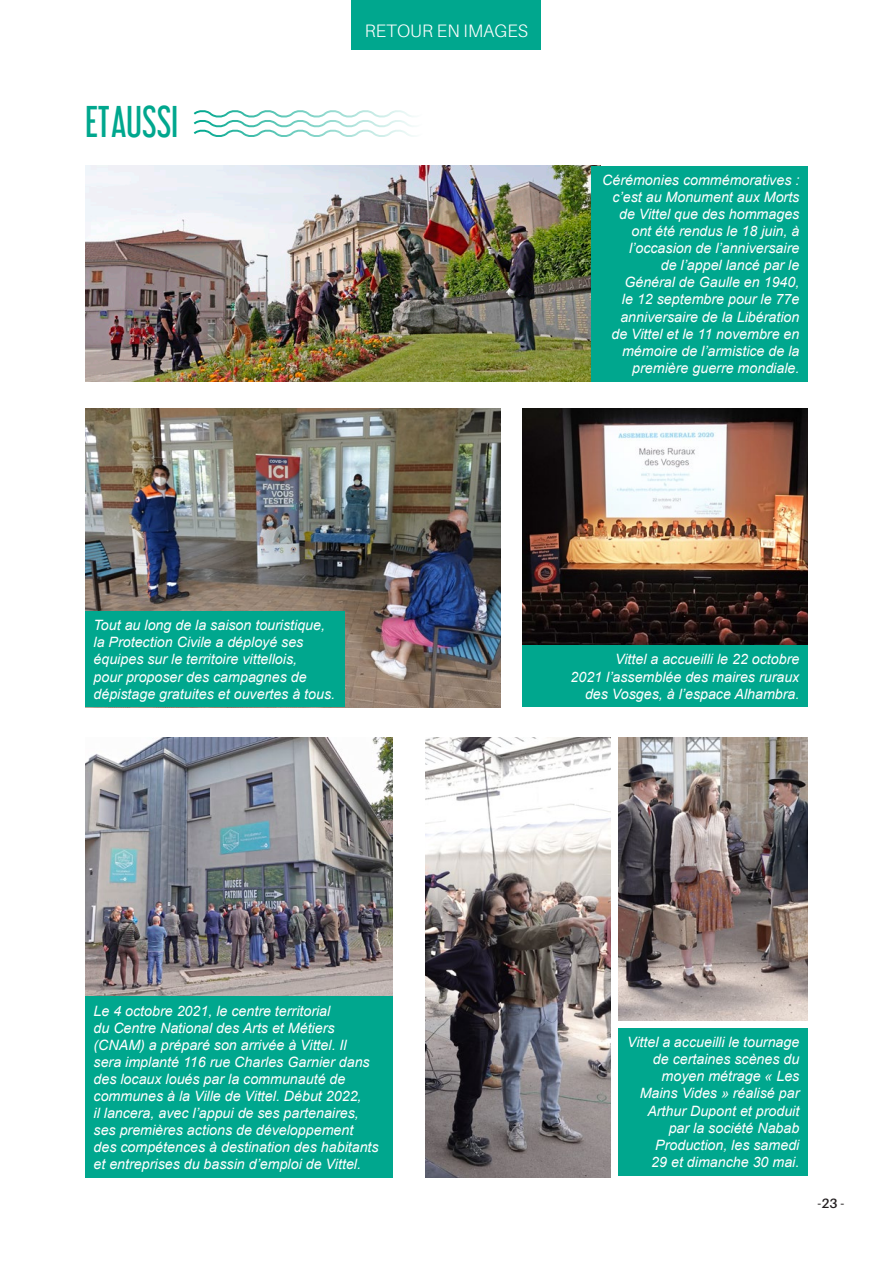
<style>
.page{position:relative;width:893px;height:1263px;background:#fff}
.page>*{position:absolute;margin:0;border:0;box-sizing:border-box;transform-origin:0 0}
.gros_titre{font:39px "Libel Suit Rg";letter-spacing:-.005em;color:#00a78e}
.rubrique{font:300 18px "Aileron";letter-spacing:.01em;color:#fff}
.légende{font:italic 14.25px/17.1px "Arial";color:#fff;text-align:right}
.t1{font:600 13.5px "Aileron";color:#231f20}
</style>
<div class="page">
<div style="left:352px;top:0;width:189px;height:50px;background:#00a78e"></div>
<img style="left:425px;top:738px;width:185px;height:440px">
<img style="left:619px;top:738px;width:189px;height:282px">
<svg style="left:193px;top:110px;width:222px;height:27px"></svg>
<img style="left:85px;top:166px;width:506px;height:215px">
<div style="left:591px;top:166px;width:217px;height:215px;background:#00a78e"></div>
<img style="left:85px;top:408px;width:415px;height:299px">
<div style="left:85px;top:611px;width:259px;height:96px;background:#00a78e"></div>
<img style="left:85px;top:738px;width:307px;height:259px">
<div style="left:85px;top:997px;width:307px;height:181px;background:#00a78e"></div>
<img style="left:522px;top:408px;width:286px;height:238px">
<div style="left:522px;top:646px;width:286px;height:61px;background:#00a78e"></div>
<div style="left:619px;top:1028px;width:189px;height:147px;background:#00a78e"></div>
<p class="gros_titre" style="left:85px;top:90px;width:95px">ET AUSSI</p>
<p class="rubrique" style="left:365px;top:21px;width:165px">RETOUR EN IMAGES</p>
<p class="légende" style="left:602px;top:171px;width:199px">Cérémonies commémoratives : c’est au Monument aux Morts de Vittel que des hommages ont été rendus le 18 juin, à l’occasion de l’anniversaire<br>de l’appel lancé par le<br>Général de Gaulle en 1940,<br>le 12 septembre pour le 77e anniversaire de la Libération de Vittel et le 11 novembre en mémoire de l’armistice de la première guerre mondiale.</p>
<p class="légende" style="left:94px;top:617px;width:233px;text-align:left">Tout au long de la saison touristique, la Protection Civile a déployé ses équipes sur le territoire vittellois, pour proposer des campagnes de</p>
<p class="légende" style="left:94px;top:685px;width:243px">dépistage gratuites et ouvertes à tous.</p>
<p class="légende" style="left:570px;top:651px;width:230px">Vittel a accueilli le 22 octobre<br>2021 l’assemblée des maires ruraux des Vosges, à l’espace Alhambra.</p>
<p class="légende" style="left:94px;top:1002px;width:255px;text-align:left">Le 4 octobre 2021, le centre territorial du Centre National des Arts et Métiers (CNAM) a préparé son arrivée à Vittel. Il</p>
<p class="légende" style="left:94px;top:1053px;width:287px;text-align:left">sera implanté 116 rue Charles Garnier dans des locaux loués par la communauté de communes à la Ville de Vittel. Début 2022,<br>il lancera, avec l’appui de ses partenaires, ses premières actions de développement des compétences à destination des habitants et entreprises du bassin d’emploi de Vittel.</p>
<p class="légende" style="left:627px;top:1034px;width:174px">Vittel a accueilli le tournage de certaines scènes du moyen métrage « Les<br>Mains Vides » réalisé par<br>Arthur Dupont et produit par la société Nabab<br>Production, les samedi<br>29 et dimanche 30 mai.</p>
<p class="t1" style="left:818px;top:1195px;width:28px">-23 -</p>
</div>
